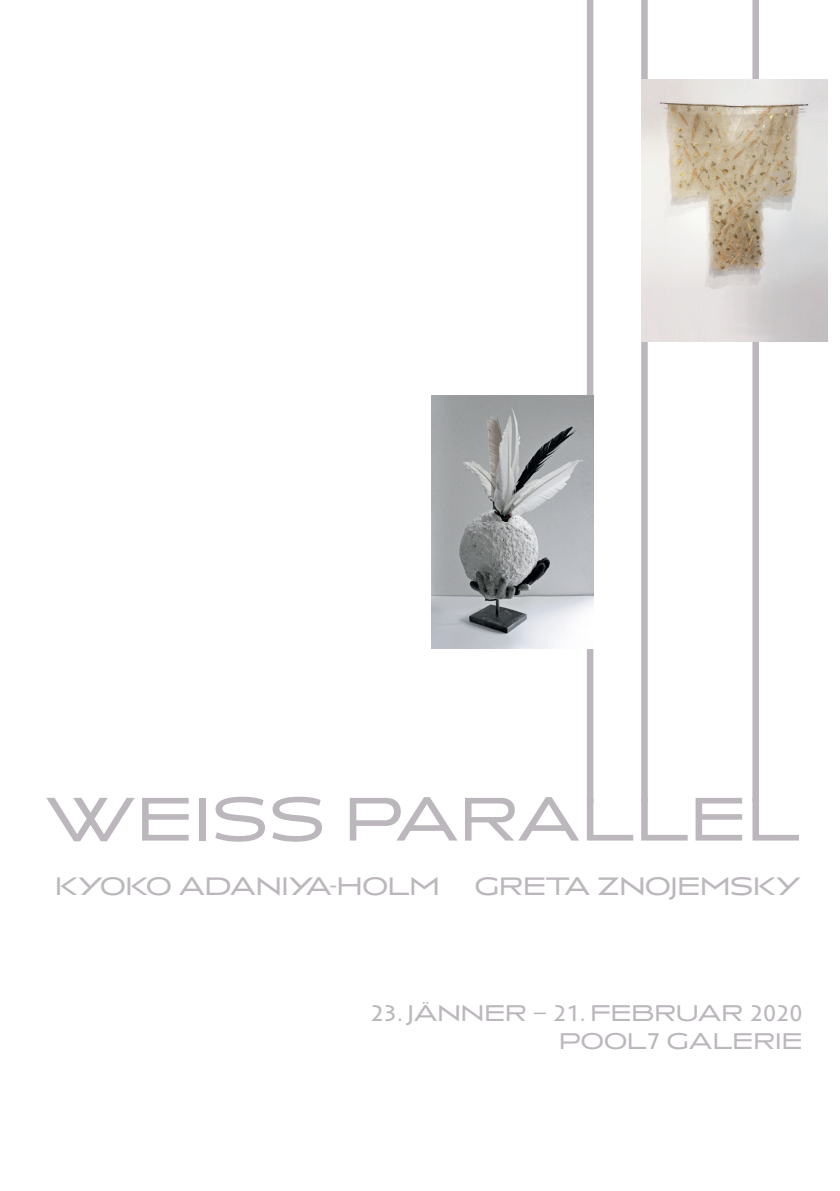
<style>
.page{position:relative;width:840px;height:1191px;background:#fff}
.page>*{position:absolute;margin:0;border:0;box-sizing:border-box;transform-origin:0 0}
.t1{font:63.4px "Anisette Std";letter-spacing:.01em;color:#bbb7bc}
.t2{font:26px "Anisette Std";letter-spacing:-.01em;color:#bbb7bc}
.t3{font:23.4px/27.4px "Anisette Std";color:#bbb7bc;text-align:right}
</style>
<div class="page">
<div style="left:586px;top:0;width:7px;height:803px;background:#bbb7bc"></div>
<div style="left:641px;top:0;width:6px;height:802px;background:#bbb7bc"></div>
<div style="left:752px;top:0;width:6px;height:802px;background:#bbb7bc"></div>
<img style="left:431px;top:395px;width:162px;height:253px">
<img style="left:641px;top:79px;width:185px;height:262px">
<h1 class="t1" style="left:45px;top:785px;width:757px">WEISS PARALLEL</h1>
<p class="t2" style="left:55px;top:872px;width:386px">KYOKO ADANIYA-HOLM</p>
<p class="t2" style="left:474px;top:872px;width:327px">GRETA ZNOJEMSKY</p>
<p class="t3" style="left:370px;top:1000px;width:433px">23. JÄNNER – 21. FEBRUAR 2020<br>POOL7 GALERIE</p>
</div>
